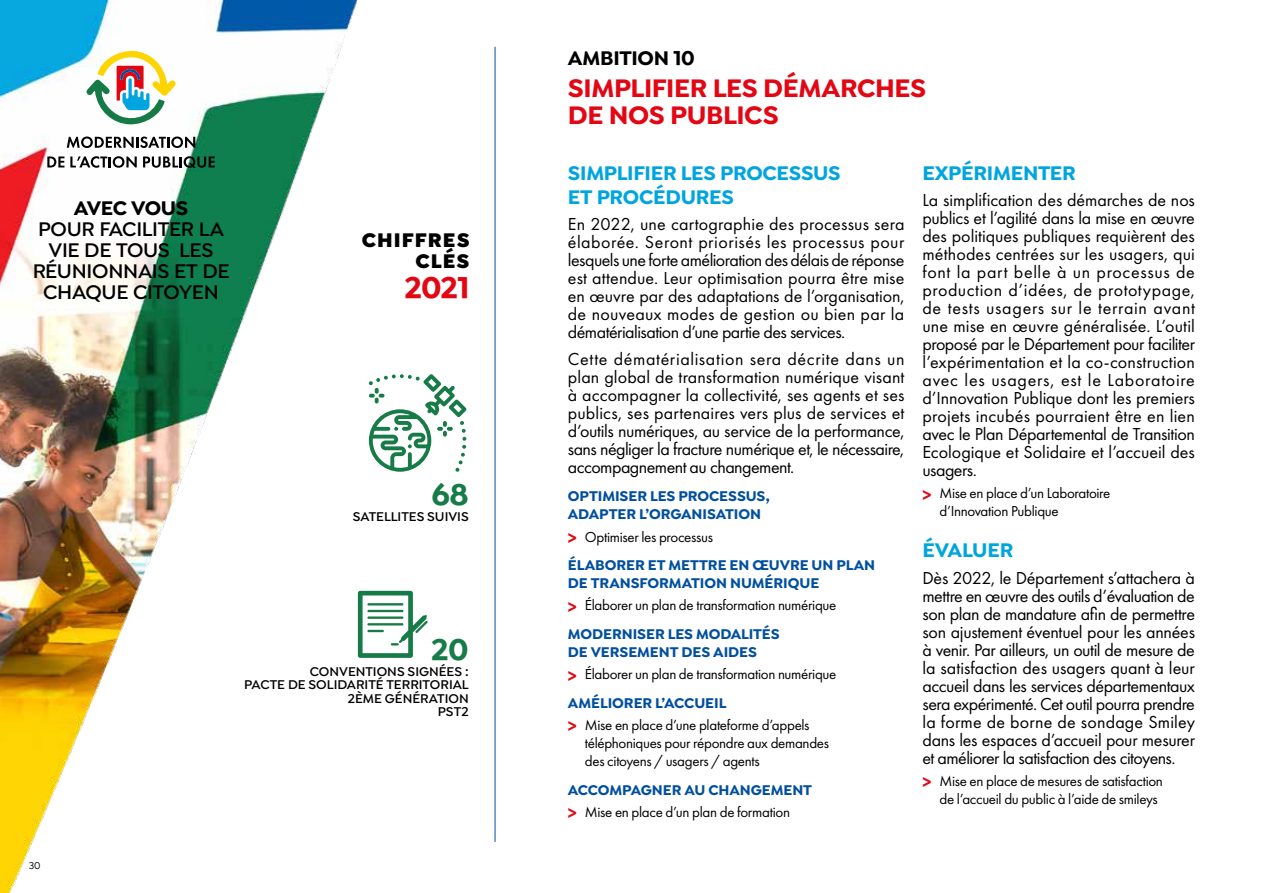
<style>
.page{position:relative;width:1263px;height:893px;background:#fff}
.page>*{position:absolute;margin:0;border:0;box-sizing:border-box;transform-origin:0 0}
.t1{font:700 31.5px "Isidora Sans";color:#e30613}
.t2{font:700 31.5px "Isidora Sans";color:#167b47}
.t3{font:700 27px/27px "Isidora Sans";letter-spacing:-.01em;color:#e30613}
.t4{font:600 21px/21px "Isidora Sans";letter-spacing:-.015em;color:#000;text-align:center}
.t5{font:700 21px/24px "Isidora Sans";letter-spacing:-.01em;color:#00a5df}
.t6{font:700 21px "Isidora Sans";letter-spacing:-.015em;color:#000}
.t7{font:900 21px/21px "Isidora Sans";letter-spacing:.05em;color:#000;text-align:right}
.t8{font:18px/18px "Futura PT";letter-spacing:-.03em;color:#000;text-align:justify}
.t9{font:15px/18px "Futura PT";letter-spacing:-.02em;color:#000}
.t10{font:700 15px/18px "Isidora Sans";letter-spacing:-.005em;color:#004f9f}
.t11{font:600 13.5px/13.5px "Isidora Sans";letter-spacing:-.005em;color:#000;text-align:right}
.t12{font:500 10.5px "Isidora Sans";color:#000}
.s1{font-weight:800;font-size:18px;color:#e30613}
</style>
<div class="page">
<img style="left:0;top:0;width:411px;height:893px">
<hr style="left:495px;top:47px;width:1px;height:795px;background:#004f9f">
<svg style="left:369px;top:374px;width:98px;height:98px"></svg>
<svg style="left:358px;top:591px;width:70px;height:67px"></svg>
<svg style="left:67px;top:137px;width:128px;height:11px"></svg>
<svg style="left:47px;top:157px;width:17px;height:10px"></svg>
<svg style="left:70px;top:156px;width:67px;height:12px"></svg>
<svg style="left:143px;top:156px;width:72px;height:12px"></svg>
<svg style="left:86px;top:50px;width:90px;height:75px"></svg>
<p class="t6" style="left:74px;top:195px;width:116px">AVEC VOUS</p>
<p class="t4" style="left:32px;top:218px;width:199px">POUR FACILITER LA<br>VIE DE TOUS LES<br>RÉUNIONNAIS ET DE<br>CHAQUE CITOYEN</p>
<p class="t7" style="left:362px;top:229px;width:109px">CHIFFRES<br>CLÉS</p>
<h1 class="t1" style="left:404px;top:268px;width:67px">2021</h1>
<p class="t12" style="left:29px;top:859px;width:13px">30</p>
<h1 class="t2" style="left:431px;top:475px;width:39px">68</h1>
<p class="t11" style="left:353px;top:510px;width:117px">SATELLITES SUIVIS</p>
<h1 class="t2" style="left:431px;top:630px;width:39px">20</h1>
<p class="t11" style="left:244px;top:664px;width:226px">CONVENTIONS SIGNÉES :<br>PACTE DE SOLIDARITÉ TERRITORIAL<br>2ÈME GÉNÉRATION<br>PST2</p>
<p class="t6" style="left:568px;top:45px;width:129px">AMBITION 10</p>
<h2 class="t3" style="left:568px;top:74px;width:360px">SIMPLIFIER LES DÉMARCHES<br>DE NOS PUBLICS</h2>
<p class="t5" style="left:568px;top:161px;width:274px">SIMPLIFIER LES PROCESSUS<br>ET PROCÉDURES</p>
<p class="t8" style="left:568px;top:215px;width:338px">En 2022, une cartographie des processus sera élaborée. Seront priorisés les processus pour lesquels une forte amélioration des délais de réponse est attendue. Leur optimisation pourra être mise en œuvre par des adaptations de l’organisation, de nouveaux modes de gestion ou bien par la dématérialisation d’une partie des services.</p>
<p class="t8" style="left:568px;top:350px;width:338px">Cette dématérialisation sera décrite dans un plan global de transformation numérique visant à accompagner la collectivité, ses agents et ses publics, ses partenaires vers plus de services et d’outils numériques, au service de la performance, sans négliger la fracture numérique et, le nécessaire, accompagnement au changement.</p>
<p class="t10" style="left:568px;top:487px;width:203px">OPTIMISER LES PROCESSUS,<br>ADAPTER L’ORGANISATION</p>
<p class="t9" style="left:568px;top:527px;width:147px"><span class="s1">&gt;</span> Optimiser les processus</p>
<p class="t10" style="left:568px;top:556px;width:309px">ÉLABORER ET METTRE EN ŒUVRE UN PLAN<br>DE TRANSFORMATION NUMÉRIQUE</p>
<p class="t9" style="left:568px;top:596px;width:270px"><span class="s1">&gt;</span> Élaborer un plan de transformation numérique</p>
<p class="t10" style="left:568px;top:625px;width:213px">MODERNISER LES MODALITÉS<br>DE VERSEMENT DES AIDES</p>
<p class="t9" style="left:568px;top:665px;width:270px"><span class="s1">&gt;</span> Élaborer un plan de transformation numérique</p>
<p class="t10" style="left:568px;top:694px;width:160px">AMÉLIORER L’ACCUEIL</p>
<p class="t9" style="left:585px;top:716px;width:246px;text-indent:-17px"><span class="s1">&gt;</span> Mise en place d’une plateforme d’appels téléphoniques pour répondre aux demandes des citoyens / usagers / agents</p>
<p class="t10" style="left:568px;top:781px;width:246px">ACCOMPAGNER AU CHANGEMENT</p>
<p class="t9" style="left:568px;top:803px;width:224px"><span class="s1">&gt;</span> Mise en place d’un plan de formation</p>
<p class="t5" style="left:922px;top:161px;width:155px">EXPÉRIMENTER</p>
<p class="t8" style="left:922px;top:191px;width:274px">La simplification des démarches de nos publics et l’agilité dans la mise en œuvre des politiques publiques requièrent des méthodes centrées sur les usagers, qui font la part belle à un processus de production d’idées, de prototypage, de tests usagers sur le terrain avant une mise en œuvre généralisée. L’outil proposé par le Département pour faciliter l’expérimentation et la co-construction avec les usagers, est le Laboratoire d’Innovation Publique dont les premiers projets incubés pourraient être en lien avec le Plan Départemental de Transition Ecologique et Solidaire et l’accueil des usagers.</p>
<p class="t9" style="left:939px;top:484px;width:172px;text-indent:-17px"><span class="s1">&gt;</span> Mise en place d’un Laboratoire d’Innovation Publique</p>
<p class="t5" style="left:922px;top:538px;width:92px">ÉVALUER</p>
<p class="t8" style="left:922px;top:569px;width:274px">Dès 2022, le Département s’attachera à mettre en œuvre des outils d’évaluation de son plan de mandature afin de permettre son ajustement éventuel pour les années à venir. Par ailleurs, un outil de mesure de la satisfaction des usagers quant à leur accueil dans les services départementaux sera expérimenté. Cet outil pourra prendre la forme de borne de sondage Smiley dans les espaces d’accueil pour mesurer et améliorer la satisfaction des citoyens.</p>
<p class="t9" style="left:939px;top:772px;width:225px;text-indent:-17px"><span class="s1">&gt;</span> Mise en place de mesures de satisfaction de l’accueil du public à l’aide de smileys</p>
</div>
